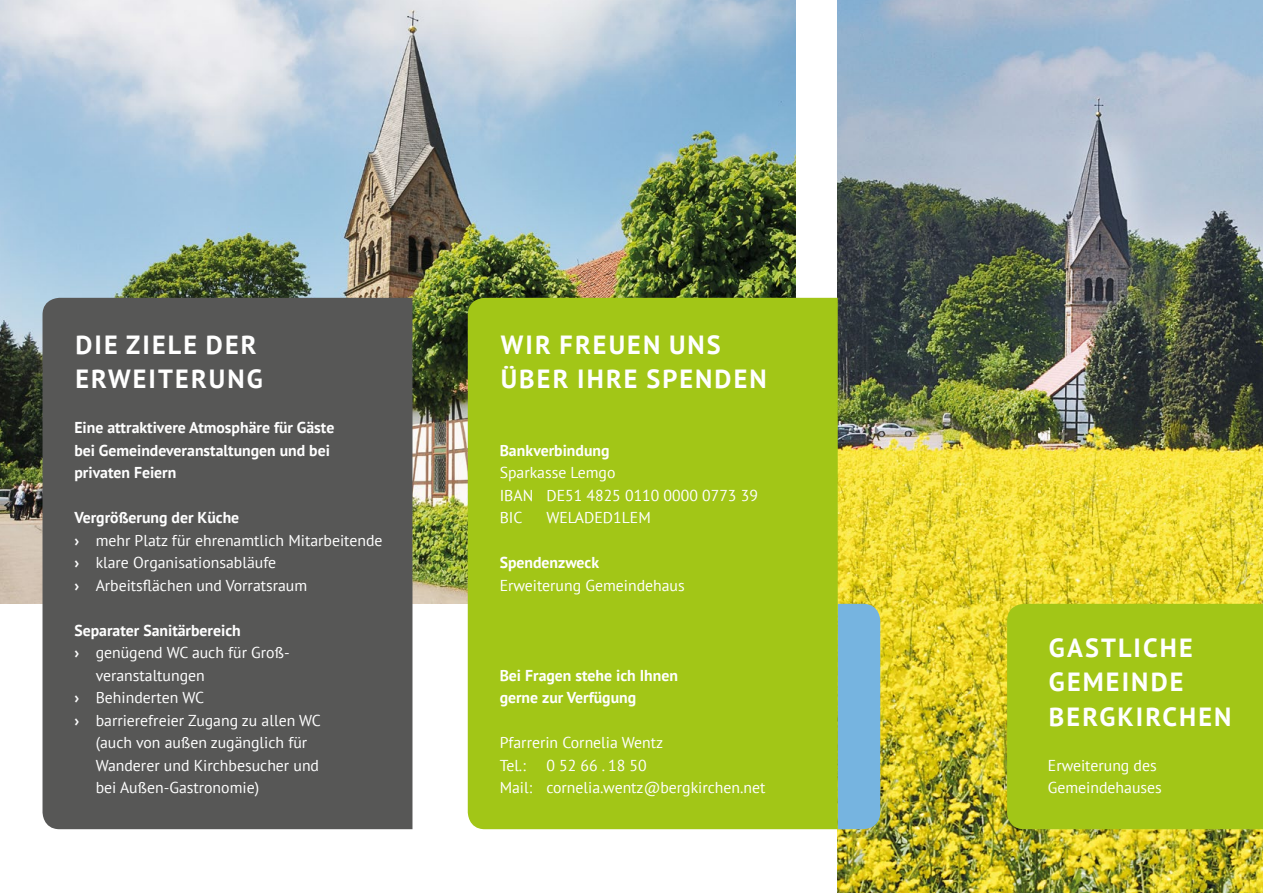
<style>
.page{position:relative;width:1263px;height:893px;background:#fff}
.page>*{position:absolute;margin:0;border:0;box-sizing:border-box;transform-origin:0 0}
.t1{font:700 26.25px/34.5px "PT Sans";letter-spacing:.08em;color:#fff}
.t2{font:15.75px/22.5px "PT Sans";color:#fff}
.t3{font:700 15.75px/22.5px "PT Sans";color:#fff}
.s1{font-weight:700}
</style>
<div class="page">
<img style="left:0;top:0;width:795px;height:604px">
<img style="left:838px;top:0;width:425px;height:893px">
<div style="left:1007px;top:604px;width:256px;height:225px;background:#a2c617"></div>
<div style="left:838px;top:604px;width:42px;height:225px;background:#76b4e0"></div>
<div style="left:468px;top:298px;width:370px;height:531px;background:#a2c617"></div>
<div style="left:43px;top:298px;width:369px;height:531px;background:#575756"></div>
<h1 class="t1" style="left:75px;top:327px;width:189px">DIE ZIELE DER<br>ERWEITERUNG</h1>
<p class="t3" style="left:74px;top:416px;width:261px">Eine attraktivere Atmosphäre für Gäste bei Gemeindeveranstaltungen und bei privaten Feiern</p>
<p class="t2" style="left:74px;top:506px;width:310px"><span class="s1">Vergrößerung der Küche<br>›</span> mehr Platz für ehrenamtlich Mitarbeitende <span class="s1">›</span> klare Organisationsabläufe<br><span class="s1">›</span> Arbeitsflächen und Vorratsraum</p>
<p class="t3" style="left:74px;top:618px;width:168px">Separater Sanitärbereich</p>
<p class="t2" style="left:74px;top:641px;width:217px"><span class="s1">›</span> genügend WC auch für Groß-</p>
<p class="t2" style="left:96px;top:663px;width:111px">veranstaltungen</p>
<p class="t2" style="left:74px;top:686px;width:131px"><span class="s1">›</span> Behinderten WC</p>
<p class="t2" style="left:74px;top:708px;width:248px"><span class="s1">›</span> barrierefreier Zugang zu allen WC</p>
<p class="t2" style="left:96px;top:731px;width:213px">(auch von außen zugänglich für</p>
<p class="t2" style="left:96px;top:753px;width:225px">Wanderer und Kirchbesucher und</p>
<p class="t2" style="left:96px;top:776px;width:165px">bei Außen-Gastronomie)</p>
<h1 class="t1" style="left:501px;top:327px;width:268px">WIR FREUEN UNS<br>ÜBER IHRE SPENDEN</h1>
<p class="t3" style="left:500px;top:438px;width:111px">Bankverbindung</p>
<p class="t2" style="left:500px;top:461px;width:260px">Sparkasse Lemgo<br>IBAN DE51 4825 0110 0000 0773 39<br>BIC</p>
<p class="t2" style="left:546px;top:506px;width:106px">WELADED1LEM</p>
<p class="t3" style="left:500px;top:551px;width:101px">Spendenzweck</p>
<p class="t2" style="left:500px;top:573px;width:186px">Erweiterung Gemeindehaus</p>
<p class="t3" style="left:500px;top:663px;width:180px">Bei Fragen stehe ich Ihnen gerne zur Verfügung</p>
<p class="t2" style="left:500px;top:731px;width:165px">Pfarrerin Cornelia Wentz<br>Tel.:</p>
<p class="t2" style="left:500px;top:753px;width:267px;text-indent:47px">0 52 66 . 18 50<br>Mail: cornelia.wentz@bergkirchen.net</p>
<h1 class="t1" style="left:1049px;top:630px;width:184px">GASTLICHE<br>GEMEINDE<br>BERGKIRCHEN</h1>
<p class="t2" style="left:1048px;top:753px;width:115px">Erweiterung des<br>Gemeindehauses</p>
</div>
